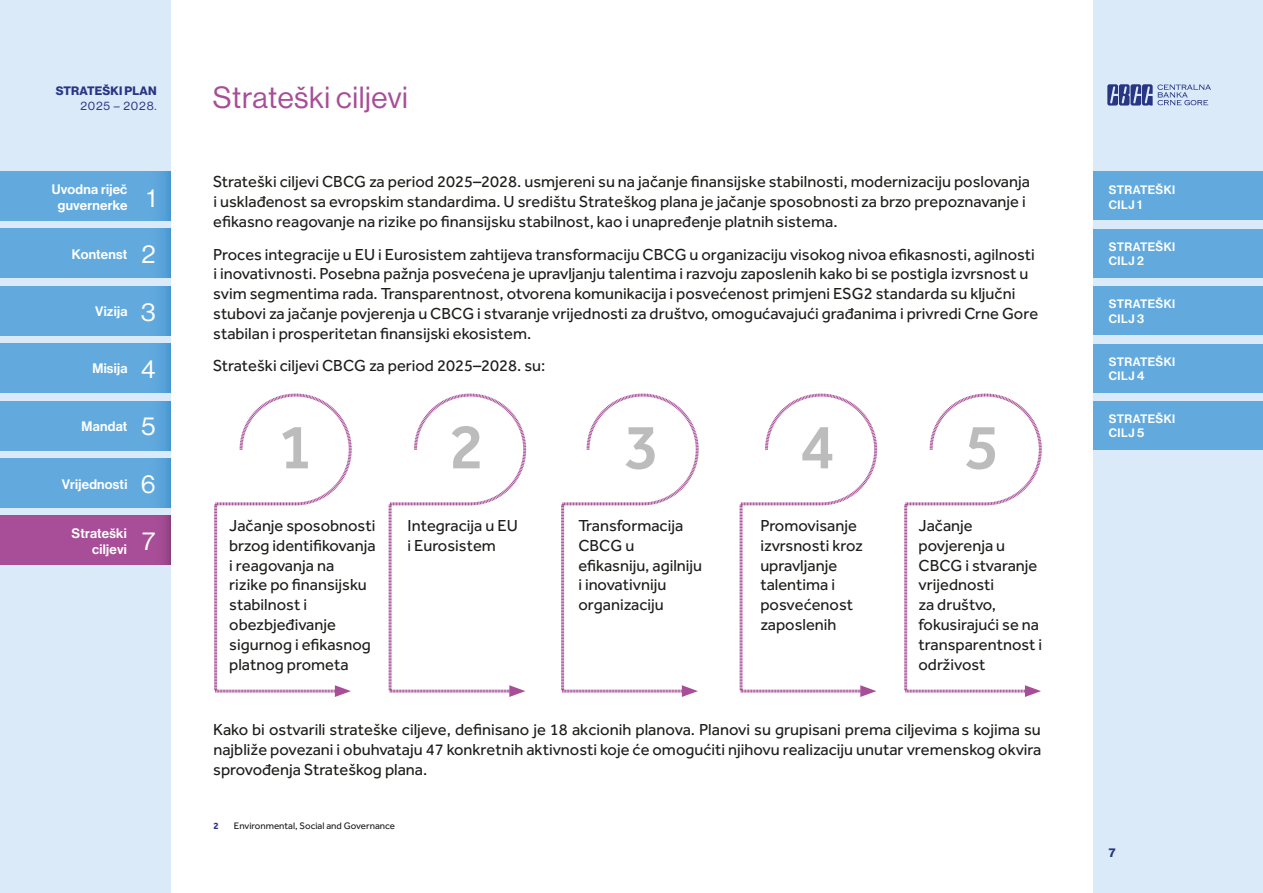
<style>
.page{position:relative;width:1263px;height:893px;background:#fff}
.page>*{position:absolute;margin:0;border:0;box-sizing:border-box;transform-origin:0 0}
.t1{font:500 65.25px "Effra";color:#bcbcbc}
.t2{font:30px "N Haas Grotesk DS Pro 55 Rg";letter-spacing:.02em;color:#a84d97}
.t3{font:25.5px "N Haas Grotesk DS Pro 55 Rg";color:#fff}
.t4{font:16.5px/19.8px "Effra";color:#1d1d1b}
.t5{font:13.5px/16.2px "N Haas Grotesk DS Pro 65 Md";letter-spacing:.02em;color:#fff;text-align:center}
.t6{font:12px/14.4px "N Haas Grotesk DS Pro 65 Md";letter-spacing:.035em;color:#fff}
.t7{font:12px "N Haas Grotesk DS Pro 75 Bd";letter-spacing:.015em;color:#283583}
.t8{font:12px "N Haas Grotesk DS Pro 55 Rg";letter-spacing:.07em;color:#283583}
.t9{font:9.75px "Effra";color:#1d1d1b}
.t10{font:700 9.75px "Effra";color:#283583}
</style>
<div class="page">
<div style="left:1093px;top:0;width:170px;height:893px;background:#dbeaf9"></div>
<div style="left:0;top:0;width:170px;height:893px;background:#dbeaf9"></div>
<div style="left:0;top:171px;width:170px;height:49px;background:#62aade"></div>
<div style="left:1093px;top:171px;width:170px;height:49px;background:#62aade"></div>
<div style="left:0;top:229px;width:170px;height:49px;background:#62aade"></div>
<div style="left:1093px;top:229px;width:170px;height:49px;background:#62aade"></div>
<div style="left:0;top:286px;width:170px;height:49px;background:#62aade"></div>
<div style="left:1093px;top:286px;width:170px;height:49px;background:#62aade"></div>
<div style="left:0;top:344px;width:170px;height:49px;background:#62aade"></div>
<div style="left:1093px;top:344px;width:170px;height:49px;background:#62aade"></div>
<div style="left:0;top:401px;width:170px;height:49px;background:#62aade"></div>
<div style="left:1093px;top:401px;width:170px;height:49px;background:#62aade"></div>
<div style="left:0;top:458px;width:170px;height:49px;background:#62aade"></div>
<svg style="left:1107px;top:84px;width:104px;height:22px"></svg>
<hr style="left:0;top:0;width:1px;height:893px;background:#dbeaf9">
<div style="left:0;top:516px;width:170px;height:49px;background:#a84d97"></div>
<svg style="left:214px;top:393px;width:138px;height:304px"></svg>
<svg style="left:388px;top:393px;width:139px;height:304px"></svg>
<svg style="left:904px;top:393px;width:138px;height:304px"></svg>
<svg style="left:739px;top:393px;width:139px;height:304px"></svg>
<svg style="left:561px;top:393px;width:138px;height:304px"></svg>
<p class="t7" style="left:56px;top:84px;width:102px">STRATEŠKI PLAN</p>
<p class="t8" style="left:80px;top:99px;width:78px">2025 – 2028.</p>
<h2 class="t2" style="left:213px;top:81px;width:197px">Strateški ciljevi</h2>
<p class="t4" style="left:213px;top:172px;width:819px">Strateški ciljevi CBCG za period 2025–2028. usmjereni su na jačanje finansijske stabilnosti, modernizaciju poslovanja i usklađenost sa evropskim standardima. U središtu Strateškog plana je jačanje sposobnosti za brzo prepoznavanje i efikasno reagovanje na rizike po finansijsku stabilnost, kao i unapređenje platnih sistema.</p>
<p class="t4" style="left:213px;top:244px;width:826px">Proces integracije u EU i Eurosistem zahtijeva transformaciju CBCG u organizaciju visokog nivoa efikasnosti, agilnosti i inovativnosti. Posebna pažnja posvećena je upravljanju talentima i razvoju zaposlenih kako bi se postigla izvrsnost u svim segmentima rada. Transparentnost, otvorena komunikacija i posvećenost primjeni ESG2 standarda su ključni stubovi za jačanje povjerenja u CBCG i stvaranje vrijednosti za društvo, omogućavajući građanima i privredi Crne Gore stabilan i prosperitetan finansijski ekosistem.</p>
<p class="t4" style="left:213px;top:356px;width:334px">Strateški ciljevi CBCG za period 2025–2028. su:</p>
<p class="t5" style="left:52px;top:181px;width:77px">Uvodna riječ guvernerke</p>
<p class="t6" style="left:1109px;top:183px;width:68px">STRATEŠKI<br>CILJ 1</p>
<p class="t6" style="left:1109px;top:240px;width:68px">STRATEŠKI<br>CILJ 2</p>
<p class="t6" style="left:1109px;top:297px;width:68px">STRATEŠKI<br>CILJ 3</p>
<p class="t6" style="left:1109px;top:354px;width:68px">STRATEŠKI<br>CILJ 4</p>
<p class="t6" style="left:1109px;top:412px;width:68px">STRATEŠKI<br>CILJ 5</p>
<h3 class="t3" style="left:147px;top:183px;width:10px">1</h3>
<h3 class="t3" style="left:141px;top:240px;width:16px">2</h3>
<h3 class="t3" style="left:141px;top:297px;width:16px">3</h3>
<h3 class="t3" style="left:141px;top:355px;width:16px">4</h3>
<h3 class="t3" style="left:141px;top:412px;width:16px">5</h3>
<h3 class="t3" style="left:141px;top:469px;width:16px">6</h3>
<p class="t5" style="left:72px;top:246px;width:57px">Kontenst</p>
<p class="t5" style="left:95px;top:303px;width:34px">Vizija</p>
<p class="t5" style="left:92px;top:361px;width:37px">Misija</p>
<p class="t5" style="left:82px;top:418px;width:47px">Mandat</p>
<h1 class="t1" style="left:278px;top:408px;width:37px">1</h1>
<h1 class="t1" style="left:449px;top:408px;width:37px">2</h1>
<h1 class="t1" style="left:624px;top:408px;width:37px">3</h1>
<h1 class="t1" style="left:800px;top:408px;width:37px">4</h1>
<h1 class="t1" style="left:964px;top:408px;width:37px">5</h1>
<p class="t5" style="left:62px;top:476px;width:67px">Vrijednosti</p>
<p class="t5" style="left:72px;top:526px;width:57px;text-align:right">Strateški ciljevi</p>
<h3 class="t3" style="left:142px;top:527px;width:15px">7</h3>
<p class="t4" style="left:229px;top:515px;width:148px">Jačanje sposobnosti brzog identifikovanja i reagovanja na rizike po finansijsku stabilnost i obezbjeđivanje sigurnog i efikasnog platnog prometa</p>
<p class="t4" style="left:408px;top:515px;width:112px">Integracija u EU i Eurosistem</p>
<p class="t4" style="left:578px;top:515px;width:125px">Transformacija<br>CBCG u efikasniju, agilniju i inovativniju organizaciju</p>
<p class="t4" style="left:760px;top:515px;width:104px">Promovisanje izvrsnosti kroz upravljanje talentima i posvećenost zaposlenih</p>
<p class="t4" style="left:918px;top:515px;width:125px">Jačanje povjerenja u<br>CBCG i stvaranje vrijednosti<br>za društvo, fokusirajući se na transparentnost i održivost</p>
<p class="t4" style="left:213px;top:720px;width:830px;text-align:justify">Kako bi ostvarili strateške ciljeve, definisano je 18 akcionih planova. Planovi su grupisani prema ciljevima s kojima su najbliže povezani i obuhvataju 47 konkretnih aktivnosti koje će omogućiti njihovu realizaciju unutar vremenskog okvira sprovođenja Strateškog plana.</p>
<p class="t10" style="left:213px;top:820px;width:7px">2</p>
<p class="t9" style="left:234px;top:820px;width:163px">Environmental, Social and Governance</p>
<p class="t7" style="left:1109px;top:846px;width:8px">7</p>
</div>
